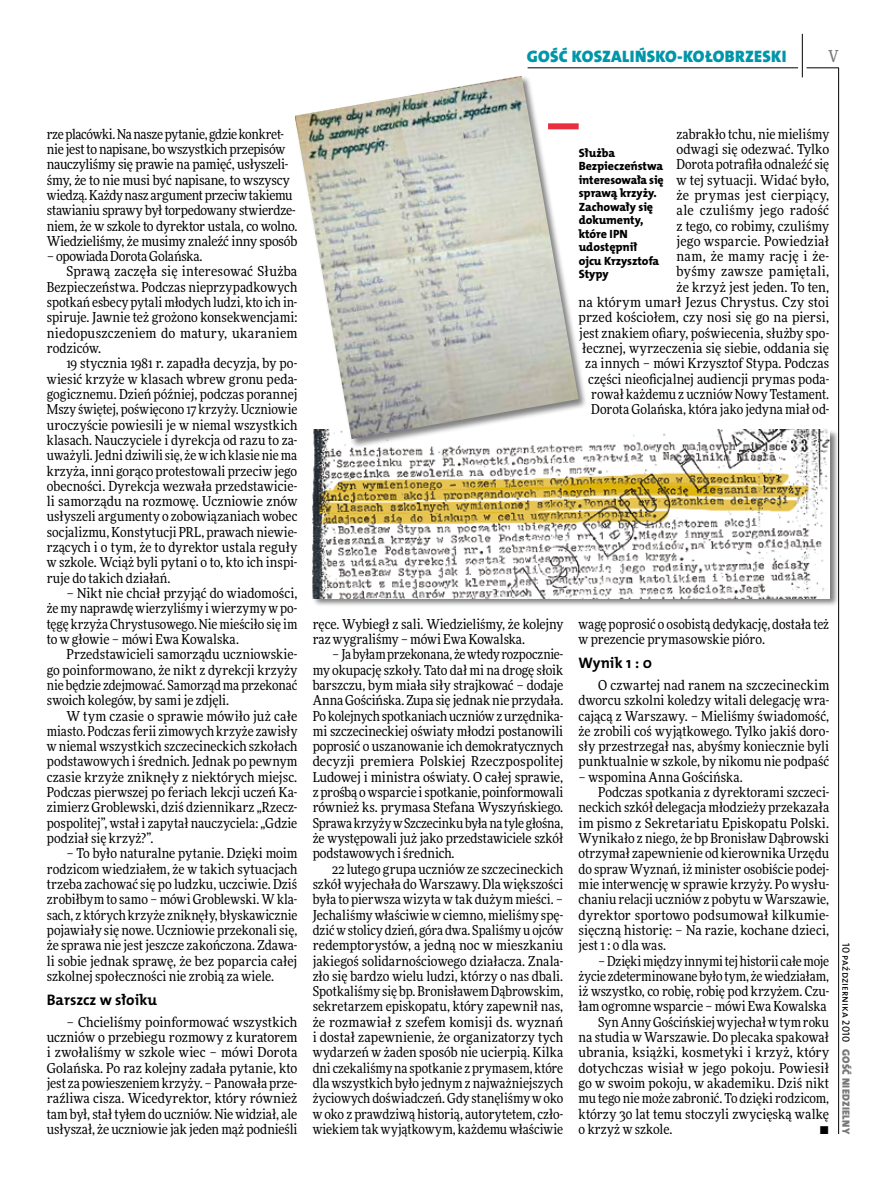
<style>
.page{position:relative;width:893px;height:1191px;background:#fff}
.page>*{position:absolute;margin:0;border:0;box-sizing:border-box;transform-origin:0 0}
.t1{font:16.65px "The Mix HP9 Blk";letter-spacing:.02em;color:#0096aa}
.t2{font:500 16.5px "Freeday Narrow";color:#787779;scale:.9 1}
._04-1_srodtytul{font:15.3px "The Mix HP7 Bld";color:#000}
._01_body_tekst{font:13.65px/15.3px "Freeday Narrow News";color:#000;text-align:justify}
._01_body_tekst-2{font:13.65px "Freeday Narrow News";letter-spacing:-.02em;color:#000}
._09-2_podpis_zdjecia{font:12px/13.5px "The Mix HP8 Ex Bld";letter-spacing:-.005em;color:#000}
.t3{font:10.5px "The Mix HP5 Plain";color:#000}
.t4{font:10.5px "The Mix HP9 Blk";letter-spacing:.025em;color:#787779}
</style>
<div class="page">
<hr style="left:838px;top:68px;width:1px;height:1066px;background:#000">
<hr style="left:802px;top:34px;width:1px;height:43px;background:#000">
<hr style="left:806px;top:68px;width:33px;height:1px;background:#000">
<hr style="left:528px;top:68px;width:270px;height:1px;background:#000">
<div style="left:312px;top:429px;width:527px;height:178px;background:#000;opacity:.5"></div>
<img style="left:313px;top:429px;width:516px;height:169px">
<div style="left:293px;top:74px;width:294px;height:374px;background:#000;opacity:.5"></div>
<img style="left:295px;top:76px;width:284px;height:363px">
<p class="t1" style="left:527px;top:46px;width:261px">GOŚĆ KOSZALIŃSKO-KOŁOBRZESKI</p>
<p class="t2" style="left:828px;top:46px;width:13px">V</p>
<p class="_01_body_tekst" style="left:47px;top:126px;width:252px;text-align:left">rze placówki. Na nasze pytanie, gdzie konkret&shy;nie jest to napisane, bo wszystkich przepisów nauczyliśmy się prawie na pamięć, usłyszeli&shy;śmy, że to nie musi być napisane, to wszyscy wiedzą. Każdy nasz argument przeciw takiemu stawianiu sprawy był torpedowany stwierdze&shy;niem, że w szkole to dyrektor ustala, co wolno.<br>Wiedzieliśmy, że musimy znaleźć inny sposób</p>
<p class="_01_body_tekst-2" style="left:47px;top:248px;width:157px">– opowiada Dorota Golańska.</p>
<p class="_01_body_tekst" style="left:47px;top:264px;width:252px;text-indent:20px">Sprawą zaczęła się interesować Służba Bezpieczeństwa. Podczas nieprzypadkowych spotkań esbecy pytali młodych ludzi, kto ich in&shy;spiruje. Jawnie też grożono konsekwencjami: niedopuszczeniem do matury, ukaraniem rodziców.</p>
<p class="_01_body_tekst" style="left:47px;top:356px;width:252px;text-indent:20px">19 stycznia 1981 r. zapadła decyzja, by po&shy;wiesić krzyże w klasach wbrew gronu peda&shy;gogicznemu. Dzień później, podczas porannej Mszy świętej, poświęcono 17 krzyży. Uczniowie uroczyście powiesili je w niemal wszystkich klasach. Nauczyciele i dyrekcja od razu to za&shy;uważyli. Jedni dziwili się, że w ich klasie nie ma krzyża, inni gorąco protestowali przeciw jego obecności. Dyrekcja wezwała przedstawicie&shy;li samorządu na rozmowę. Uczniowie znów usłyszeli argumenty o zobowiązaniach wobec socjalizmu, Konstytucji PRL, prawach niewie&shy;rzących i o tym, że to dyrektor ustala reguły w szkole. Wciąż byli pytani o to, kto ich inspi&shy;ruje do takich działań.</p>
<p class="_01_body_tekst" style="left:47px;top:585px;width:252px;text-indent:20px">– Nikt nie chciał przyjąć do wiadomości, że my naprawdę wierzyliśmy i wierzymy w po&shy;tęgę krzyża Chrystusowego. Nie mieściło się im to w głowie – mówi Ewa Kowalska.</p>
<p class="_01_body_tekst" style="left:47px;top:646px;width:252px;text-indent:20px">Przedstawicieli samorządu uczniowskie&shy;go poinformowano, że nikt z dyrekcji krzyży nie będzie zdejmować. Samorząd ma przekonać swoich kolegów, by sami je zdjęli.</p>
<p class="_01_body_tekst" style="left:47px;top:708px;width:252px;text-indent:20px">W tym czasie o sprawie mówiło już całe miasto. Podczas ferii zimowych krzyże zawisły w niemal wszystkich szczecineckich szkołach podstawowych i średnich. Jednak po pewnym czasie krzyże zniknęły z niektórych miejsc.<br>Podczas pierwszej po feriach lekcji uczeń Ka&shy;zimierz Groblewski, dziś dziennikarz „Rzecz&shy;pospolitej”, wstał i zapytał nauczyciela: „Gdzie podział się krzyż?”.</p>
<p class="_01_body_tekst" style="left:47px;top:845px;width:252px;text-indent:20px">– To było naturalne pytanie. Dzięki moim rodzicom wiedziałem, że w takich sytuacjach trzeba zachować się po ludzku, uczciwie. Dziś zrobiłbym to samo – mówi Groblewski. W kla&shy;sach, z których krzyże zniknęły, błyskawicznie pojawiały się nowe. Uczniowie przekonali się, że sprawa nie jest jeszcze zakończona. Zdawa&shy;li sobie jednak sprawę, że bez poparcia całej szkolnej społeczności nie zrobią za wiele.</p>
<p class="_04-1_srodtytul" style="left:47px;top:990px;width:112px">Barszcz w słoiku</p>
<p class="_01_body_tekst" style="left:47px;top:1014px;width:252px;text-indent:20px">– Chcieliśmy poinformować wszystkich uczniów o przebiegu rozmowy z kuratorem i zwołaliśmy w szkole wiec – mówi Dorota Golańska. Po raz kolejny zadała pytanie, kto jest za powieszeniem krzyży. – Panowała prze&shy;raźliwa cisza. Wicedyrektor, który również tam był, stał tyłem do uczniów. Nie widział, ale usłyszał, że uczniowie jak jeden mąż podnieśli</p>
<p class="_01_body_tekst" style="left:313px;top:616px;width:252px">ręce. Wybiegł z sali. Wiedzieliśmy, że kolejny raz wygraliśmy – mówi Ewa Kowalska.</p>
<p class="_01_body_tekst" style="left:313px;top:646px;width:252px;text-indent:20px">– Ja byłam przekonana, że wtedy rozpocznie&shy;my okupację szkoły. Tato dał mi na drogę słoik barszczu, bym miała siły strajkować – dodaje Anna Gościńska. Zupa się jednak nie przydała.<br>Po kolejnych spotkaniach uczniów z urzędnika&shy;mi szczecineckiej oświaty młodzi postanowili poprosić o uszanowanie ich demokratycznych decyzji premiera Polskiej Rzeczpospolitej Ludowej i ministra oświaty. O całej sprawie, z prośbą o wsparcie i spotkanie, poinformowali również ks. prymasa Stefana Wyszyńskiego.<br>Sprawa krzyży w Szczecinku była na tyle głośna, że występowali już jako przedstawiciele szkół podstawowych i średnich.</p>
<p class="_01_body_tekst" style="left:313px;top:861px;width:252px;text-indent:20px">22 lutego grupa uczniów ze szczecineckich szkół wyjechała do Warszawy. Dla większości była to pierwsza wizyta w tak dużym mieści. – Jechaliśmy właściwie w ciemno, mieliśmy spę&shy;dzić w stolicy dzień, góra dwa. Spaliśmy u ojców redemptorystów, a jedną noc w mieszkaniu jakiegoś solidarnościowego działacza. Znala&shy;zło się bardzo wielu ludzi, którzy o nas dbali.<br>Spotkaliśmy się bp. Bronisławem Dąbrowskim, sekretarzem episkopatu, który zapewnił nas, że rozmawiał z szefem komisji ds. wyznań i dostał zapewnienie, że organizatorzy tych wydarzeń w żaden sposób nie ucierpią. Kilka dni czekaliśmy na spotkanie z prymasem, które dla wszystkich było jednym z najważniejszych życiowych doświadczeń. Gdy stanęliśmy w oko w oko z prawdziwą historią, autorytetem, czło&shy;wiekiem tak wyjątkowym, każdemu właściwie</p>
<p class="_01_body_tekst" style="left:579px;top:126px;width:252px;text-align:right">zabrakło tchu, nie mieliśmy<br>odwagi się odezwać. Tylko<br>Dorota potrafiła odnaleźć się<br>w tej sytuacji. Widać było,<br>że prymas jest cierpiący,<br>ale czuliśmy jego radość<br>z tego, co robimy, czuliśmy<br>jego wsparcie. Powiedział<br>nam, że mamy rację i że-<br>byśmy zawsze pamiętali,<br>że krzyż jest jeden. To ten,<br>na którym umarł Jezus Chrystus. Czy stoi przed kościołem, czy nosi się go na piersi, jest znakiem ofiary, poświecenia, służby spo&shy;łecznej, wyrzeczenia się siebie, oddania się za innych – mówi Krzysztof Stypa. Podczas części nieoficjalnej audiencji prymas poda&shy;rował każdemu z uczniów Nowy Testament.<br>Dorota Golańska, która jako jedyna miał od-</p>
<p class="_09-2_podpis_zdjecia" style="left:579px;top:146px;width:86px">Służba<br>Bezpieczeństwa interesowała się sprawą krzyży.<br>Zachowały się dokumenty, które IPN udostępnił<br>ojcu Krzysztofa<br>Stypy</p>
<p class="_01_body_tekst" style="left:579px;top:616px;width:252px">wagę poprosić o osobistą dedykację, dostała też w prezencie prymasowskie pióro.</p>
<p class="_04-1_srodtytul" style="left:579px;top:653px;width:75px">Wynik 1 : 0</p>
<p class="_01_body_tekst" style="left:579px;top:677px;width:252px;text-indent:20px">O czwartej nad ranem na szczecineckim dworcu szkolni koledzy witali delegację wra&shy;cającą z Warszawy. – Mieliśmy świadomość, że zrobili coś wyjątkowego. Tylko jakiś doro&shy;sły przestrzegał nas, abyśmy koniecznie byli punktualnie w szkole, by nikomu nie podpaść</p>
<p class="_01_body_tekst" style="left:579px;top:769px;width:166px">– wspomina Anna Gościńska.</p>
<p class="_01_body_tekst" style="left:579px;top:784px;width:252px;text-indent:20px">Podczas spotkania z dyrektorami szczeci&shy;neckich szkół delegacja młodzieży przekazała im pismo z Sekretariatu Episkopatu Polski.<br>Wynikało z niego, że bp Bronisław Dąbrowski otrzymał zapewnienie od kierownika Urzędu do spraw Wyznań, iż minister osobiście podej&shy;mie interwencję w sprawie krzyży. Po wysłu&shy;chaniu relacji uczniów z pobytu w Warszawie, dyrektor sportowo podsumował kilkumie&shy;sięczną historię: – Na razie, kochane dzieci, jest 1 : 0 dla was.</p>
<p class="_01_body_tekst" style="left:579px;top:953px;width:252px;text-indent:20px">– Dzięki między innymi tej historii całe moje życie zdeterminowane było tym, że wiedziałam, iż wszystko, co robię, robię pod krzyżem. Czu&shy;łam ogromne wsparcie – mówi Ewa Kowalska</p>
<p class="_01_body_tekst" style="left:579px;top:1014px;width:252px;text-indent:20px">Syn Anny Gościńskiej wyjechał w tym roku na studia w Warszawie. Do plecaka spakował ubrania, książki, kosmetyki i krzyż, który dotychczas wisiał w jego pokoju. Powiesił go w swoim pokoju, w akademiku. Dziś nikt mu tego nie może zabronić. To dzięki rodzicom, którzy 30 lat temu stoczyli zwycięską walkę o krzyż w szkole.</p>
<p class="_01_body_tekst" style="left:819px;top:1121px;width:11px">•</p>
<p class="t3" style="left:853px;top:942px;width:101px;rotate:90deg">10 października 2010</p>
<p class="t4" style="left:853px;top:1049px;width:86px;rotate:90deg">GOŚĆ NIEDZIELNY</p>
</div>
